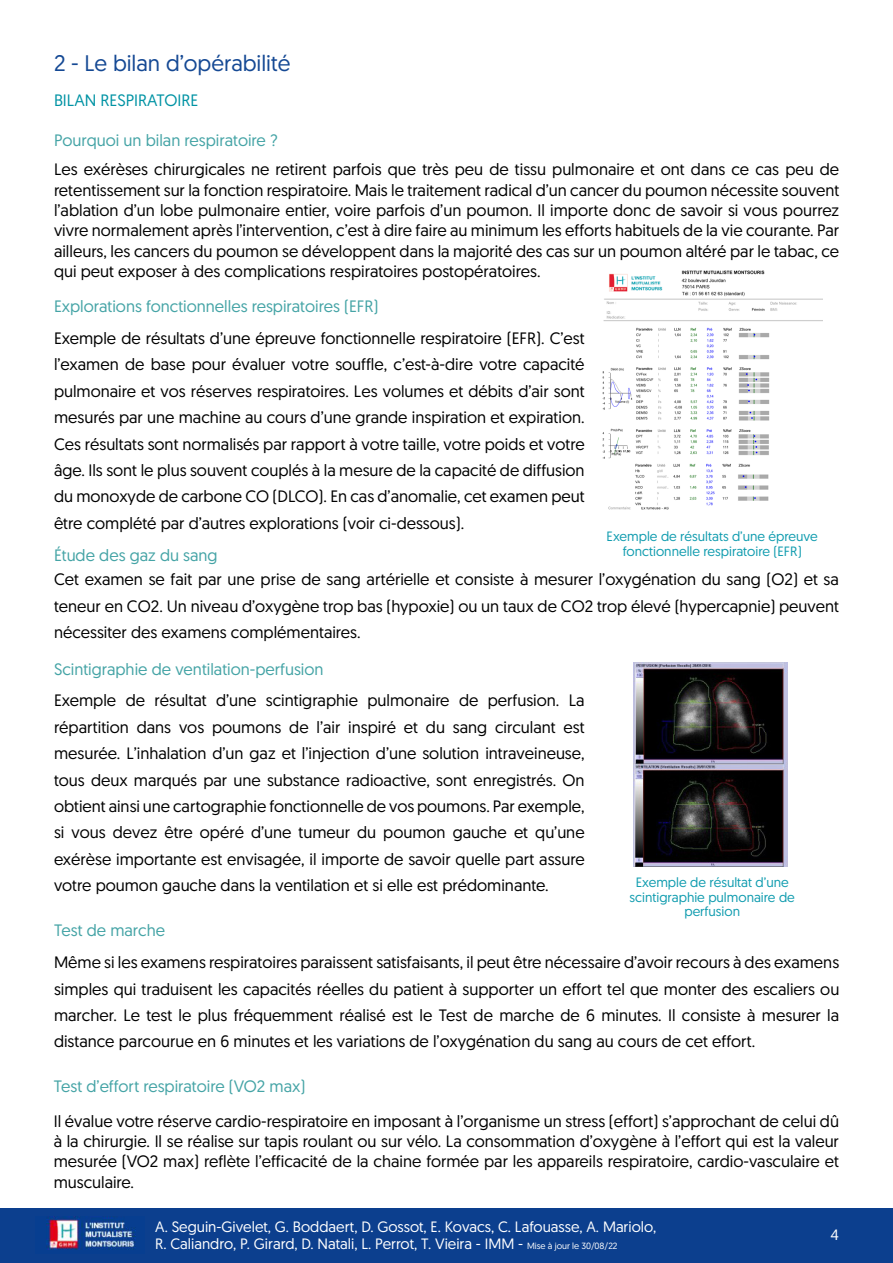
<style>
.page{position:relative;width:893px;height:1263px;background:#fff}
.page>*{position:absolute;margin:0;border:0;box-sizing:border-box;transform-origin:0 0}
.t1{font:22.5px "Geomanist";color:#154994}
.t2{font:16.5px/26.4px "Geomanist";color:#000;text-align:justify}
.t3{font:16.5px "Geomanist";color:#45a4a6}
.t4{font:16.5px "Geomanist";color:#0093a4}
.t5{font:15px/17.4px "Geomanist";color:#fff}
.t6{font:13.5px/14.4px "Geomanist";color:#109caf;text-align:center}
.s1{font-size:9px}
</style>
<div class="page">
<div style="left:0;top:1209px;width:893px;height:54px;background:#0c3f8e"></div>
<img style="left:46px;top:1216px;width:90px;height:34px">
<img style="left:602px;top:270px;width:221px;height:240px">
<img style="left:634px;top:662px;width:153px;height:205px">
<h1 class="t1" style="left:54px;top:48px;width:238px">2 - Le bilan d’opérabilité</h1>
<p class="t4" style="left:54px;top:89px;width:146px">BILAN RESPIRATOIRE</p>
<p class="t3" style="left:54px;top:130px;width:225px">Pourquoi un bilan respiratoire ?</p>
<p class="t2" style="left:54px;top:159px;width:787px;line-height:20.4px">Les exérèses chirurgicales ne retirent parfois que très peu de tissu pulmonaire et ont dans ce cas peu de retentissement sur la fonction respiratoire. Mais le traitement radical d’un cancer du poumon nécessite souvent l’ablation d’un lobe pulmonaire entier, voire parfois d’un poumon. Il importe donc de savoir si vous pourrez vivre normalement après l’intervention, c’est à dire faire au minimum les efforts habituels de la vie courante. Par ailleurs, les cancers du poumon se développent dans la majorité des cas sur un poumon altéré par le tabac, ce qui peut exposer à des complications respiratoires postopératoires.</p>
<p class="t3" style="left:54px;top:296px;width:326px">Explorations fonctionnelles respiratoires (EFR)</p>
<p class="t2" style="left:54px;top:324px;width:532px">Exemple de résultats d’une épreuve fonctionnelle respiratoire (EFR). C’est l’examen de base pour évaluer votre souffle, c’est-à-dire votre capacité pulmonaire et vos réserves respiratoires. Les volumes et débits d’air sont mesurés par une machine au cours d’une grande inspiration et expiration.<br>Ces résultats sont normalisés par rapport à votre taille, votre poids et votre âge. Ils sont le plus souvent couplés à la mesure de la capacité de diffusion du monoxyde de carbone CO (DLCO). En cas d’anomalie, cet examen peut être complété par d’autres explorations (voir ci-dessous).</p>
<p class="t3" style="left:54px;top:544px;width:165px">Étude des gaz du sang</p>
<p class="t6" style="left:607px;top:529px;width:213px">Exemple de résultats d’une épreuve fonctionnelle respiratoire (EFR)</p>
<p class="t2" style="left:54px;top:566px;width:786px">Cet examen se fait par une prise de sang artérielle et consiste à mesurer l’oxygénation du sang (O2) et sa teneur en CO2. Un niveau d’oxygène trop bas (hypoxie) ou un taux de CO2 trop élevé (hypercapnie) peuvent nécessiter des examens complémentaires.</p>
<p class="t3" style="left:54px;top:658px;width:271px">Scintigraphie de ventilation-perfusion</p>
<p class="t2" style="left:54px;top:687px;width:532px">Exemple de résultat d’une scintigraphie pulmonaire de perfusion. La répartition dans vos poumons de l’air inspiré et du sang circulant est mesurée. L’inhalation d’un gaz et l’injection d’une solution intraveineuse, tous deux marqués par une substance radioactive, sont enregistrés. On obtient ainsi une cartographie fonctionnelle de vos poumons. Par exemple, si vous devez être opéré d’une tumeur du poumon gauche et qu’une exérèse importante est envisagée, il importe de savoir quelle part assure votre poumon gauche dans la ventilation et si elle est prédominante.</p>
<p class="t3" style="left:54px;top:920px;width:113px">Test de marche</p>
<p class="t2" style="left:54px;top:949px;width:787px">Même si les examens respiratoires paraissent satisfaisants, il peut être nécessaire d’avoir recours à des examens simples qui traduisent les capacités réelles du patient à supporter un effort tel que monter des escaliers ou marcher. Le test le plus fréquemment réalisé est le Test de marche de 6 minutes. Il consiste à mesurer la distance parcourue en 6 minutes et les variations de l’oxygénation du sang au cours de cet effort.</p>
<p class="t6" style="left:630px;top:875px;width:167px">Exemple de résultat d’une scintigraphie pulmonaire de perfusion</p>
<p class="t3" style="left:54px;top:1075px;width:253px">Test d’effort respiratoire (VO2 max)</p>
<p class="t2" style="left:54px;top:1110px;width:787px;line-height:20.4px">Il évalue votre réserve cardio-respiratoire en imposant à l’organisme un stress (effort) s’approchant de celui dû à la chirurgie. Il se réalise sur tapis roulant ou sur vélo. La consommation d’oxygène à l’effort qui est la valeur mesurée (VO2 max) reflète l’efficacité de la chaine formée par les appareils respiratoire, cardio-vasculaire et musculaire.</p>
<p class="t5" style="left:155px;top:1217px;width:503px">A. Seguin-Givelet, G. Boddaert, D. Gossot, E. Kovacs, C. Lafouasse, A. Mariolo,<br>R. Caliandro, P. Girard, D. Natali, L. Perrot, T. Vieira - IMM - <span class="s1">Mise à jour le 30/08/22</span></p>
<p class="t5" style="left:830px;top:1226px;width:10px">4</p>
</div>
